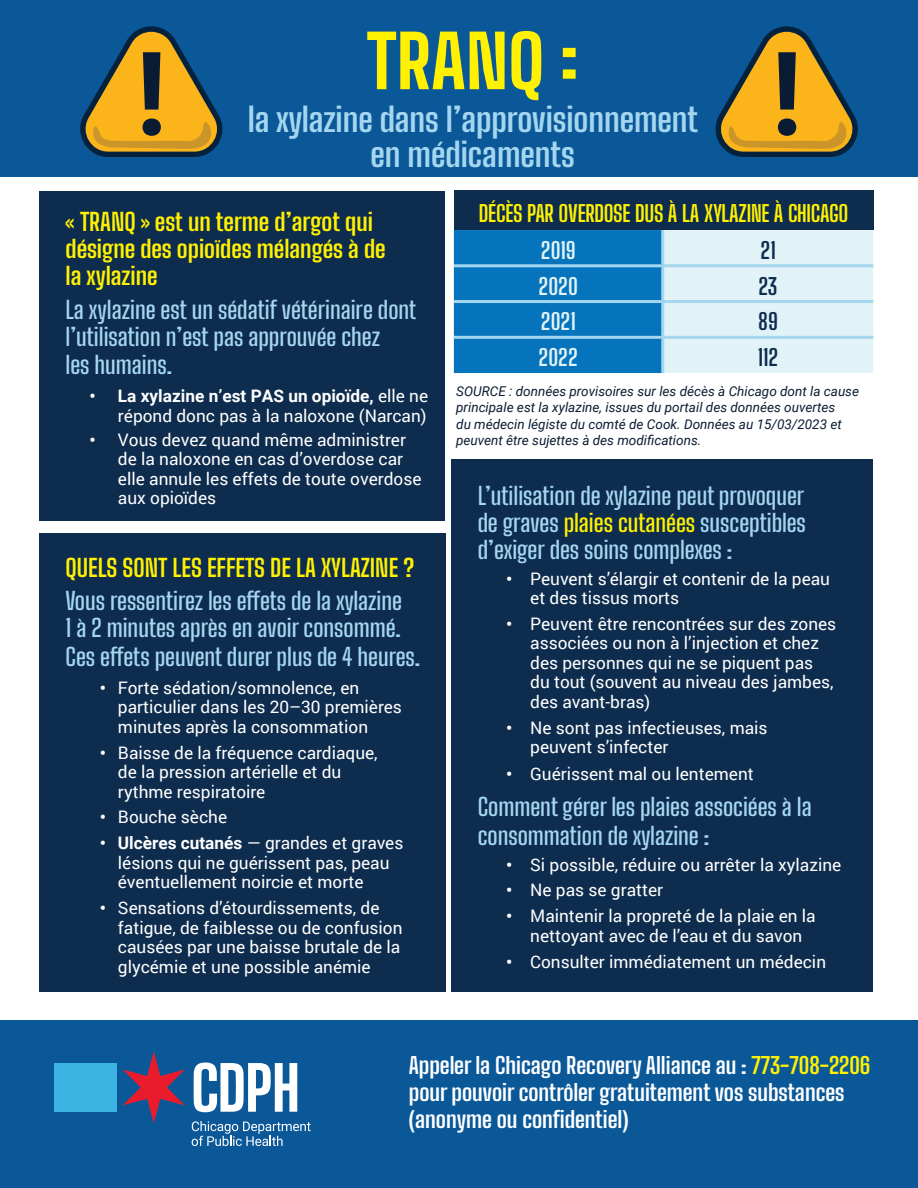
<style>
.page{position:relative;width:918px;height:1188px;background:#fff}
.page>*{position:absolute;margin:0;border:0;box-sizing:border-box;transform-origin:0 0}
.t1{font:800 72px "Big Shoulders Text";color:#fff101}
.t2{font:700 33px/34.5px "Big Shoulders Text";color:#a4d6ef;text-align:center}
.t3{font:600 24px/27.9px "Big Shoulders Text";color:#a4d6ef}
.t4{font:700 24px/27px "Big Shoulders Text";color:#fff101}
.t5{font:700 22.5px/27px "Big Shoulders Text";color:#fff}
.t6{font:700 22.5px "Big Shoulders Display";letter-spacing:-.015em;color:#fff101}
.t7{font:700 22.5px "Big Shoulders Display";color:#e2f3f8}
.t8{font:700 22.5px "Big Shoulders Display";color:#0d2c4e}
.t9{font:17.25px/19.5px "Roboto";color:#fff}
.t10{font:italic 13.5px/16.2px "Roboto";color:#0a1c34}
.s1{font-weight:700}
.s2{color:#fff101}
</style>
<div class="page">
<div style="left:0;top:0;width:918px;height:176px;background:#0b5899"></div>
<div style="left:0;top:1020px;width:918px;height:168px;background:#0b5899"></div>
<svg style="left:80px;top:26px;width:143px;height:131px"></svg>
<svg style="left:715px;top:26px;width:143px;height:131px"></svg>
<svg style="left:123px;top:1052px;width:62px;height:71px"></svg>
<div style="left:54px;top:1063px;width:62px;height:49px;background:#3bb4e4"></div>
<svg style="left:194px;top:1063px;width:103px;height:49px"></svg>
<svg style="left:192px;top:1121px;width:119px;height:25px"></svg>
<div style="left:39px;top:191px;width:406px;height:330px;background:#0d2c4e"></div>
<div style="left:39px;top:534px;width:407px;height:458px;background:#0d2c4e"></div>
<div style="left:451px;top:460px;width:422px;height:532px;background:#0d2c4e"></div>
<div style="left:454px;top:191px;width:419px;height:39px;background:#0d2c4e"></div>
<svg style="left:454px;top:230px;width:419px;height:143px;background:#73b3da"></svg>
<hr style="left:661px;top:230px;width:3px;height:34px;background:#a4d6ef">
<hr style="left:454px;top:264px;width:209px;height:3px;background:#a4d6ef">
<hr style="left:663px;top:264px;width:210px;height:3px;background:#a4d6ef">
<hr style="left:661px;top:267px;width:3px;height:33px;background:#a4d6ef">
<hr style="left:454px;top:300px;width:209px;height:3px;background:#a4d6ef">
<hr style="left:663px;top:300px;width:210px;height:3px;background:#a4d6ef">
<hr style="left:661px;top:303px;width:3px;height:33px;background:#a4d6ef">
<hr style="left:454px;top:336px;width:209px;height:3px;background:#a4d6ef">
<hr style="left:663px;top:336px;width:210px;height:3px;background:#a4d6ef">
<hr style="left:661px;top:339px;width:3px;height:34px;background:#a4d6ef">
<h1 class="t1" style="left:367px;top:2px;width:213px">TRANQ :</h1>
<h2 class="t2" style="left:248px;top:99px;width:452px">la xylazine dans l’approvisionnement en médicaments</h2>
<p class="t4" style="left:65px;top:206px;width:322px">« TRANQ » est un terme d’argot qui désigne des opioïdes mélangés à de la xylazine</p>
<p class="t3" style="left:65px;top:293px;width:352px">La xylazine est un sédatif vétérinaire dont l’utilisation n’est pas approuvée chez<br>les humains.</p>
<p class="t9" style="left:89px;top:386px;width:340px;text-align:right"><span class="s1">• La xylazine n’est PAS un opioïde,</span> elle ne répond donc pas à la naloxone (Narcan)</p>
<p class="t9" style="left:118px;top:429px;width:305px;text-indent:-29px"><span class="s1">•</span> Vous devez quand même administrer de la naloxone en cas d’overdose car elle annule les effets de toute overdose aux opioïdes</p>
<p class="t4" style="left:65px;top:551px;width:350px">QUELS SONT LES EFFETS DE LA XYLAZINE ?</p>
<p class="t3" style="left:65px;top:584px;width:356px">Vous ressentirez les effets de la xylazine<br>1 à 2 minutes après en avoir consommé.<br>Ces effets peuvent durer plus de 4 heures.</p>
<p class="t9" style="left:118px;top:677px;width:286px;text-indent:-18px"><span class="s1">•</span> Forte sédation/somnolence, en particulier dans les 20–30 premières minutes après la consommation</p>
<p class="t9" style="left:118px;top:742px;width:261px;text-indent:-18px"><span class="s1">•</span> Baisse de la fréquence cardiaque, de la pression artérielle et du rythme respiratoire</p>
<p class="t9" style="left:100px;top:807px;width:129px"><span class="s1">•</span> Bouche sèche</p>
<p class="t9" style="left:118px;top:833px;width:287px;text-indent:-18px"><span class="s1">• Ulcères cutanés</span> — grandes et graves lésions qui ne guérissent pas, peau éventuellement noircie et morte</p>
<p class="t9" style="left:118px;top:898px;width:286px;text-indent:-18px"><span class="s1">•</span> Sensations d’étourdissements, de fatigue, de faiblesse ou de confusion causées par une baisse brutale de la glycémie et une possible anémie</p>
<p class="t6" style="left:479px;top:195px;width:371px">DÉCÈS PAR OVERDOSE DUS À LA XYLAZINE À CHICAGO</p>
<p class="t7" style="left:541px;top:232px;width:36px">2019</p>
<p class="t8" style="left:760px;top:232px;width:17px">21</p>
<p class="t7" style="left:539px;top:268px;width:41px">2020</p>
<p class="t8" style="left:758px;top:268px;width:21px">23</p>
<p class="t7" style="left:541px;top:304px;width:36px">2021</p>
<p class="t8" style="left:758px;top:304px;width:21px">89</p>
<p class="t7" style="left:539px;top:340px;width:41px">2022</p>
<p class="t8" style="left:758px;top:340px;width:22px">112</p>
<p class="t10" style="left:456px;top:383px;width:404px">SOURCE : données provisoires sur les décès à Chicago dont la cause principale est la xylazine, issues du portail des données ouvertes<br>du médecin légiste du comté de Cook. Données au 15/03/2023 et peuvent être sujettes à des modifications.</p>
<p class="t3" style="left:478px;top:480px;width:330px;line-height:27px;text-align:justify">L’utilisation de xylazine peut provoquer de graves <span class="s2">plaies cutanées</span> susceptibles d’exiger des soins complexes :</p>
<p class="t9" style="left:530px;top:568px;width:301px;text-indent:-24px"><span class="s1">•</span> Peuvent s’élargir et contenir de la peau et des tissus morts</p>
<p class="t9" style="left:530px;top:613px;width:308px;text-indent:-24px"><span class="s1">•</span> Peuvent être rencontrées sur des zones associées ou non à l’injection et chez des personnes qui ne se piquent pas du tout (souvent au niveau des jambes, des avant-bras)</p>
<p class="t9" style="left:530px;top:717px;width:239px;text-indent:-24px"><span class="s1">•</span> Ne sont pas infectieuses, mais peuvent s’infecter</p>
<p class="t9" style="left:506px;top:764px;width:249px"><span class="s1">•</span> Guérissent mal ou lentement</p>
<p class="t3" style="left:478px;top:790px;width:336px;line-height:28.8px">Comment gérer les plaies associées à la consommation de xylazine :</p>
<p class="t9" style="left:506px;top:854px;width:337px"><span class="s1">•</span> Si possible, réduire ou arrêter la xylazine</p>
<p class="t9" style="left:506px;top:880px;width:158px"><span class="s1">•</span> Ne pas se gratter</p>
<p class="t9" style="left:530px;top:906px;width:287px;text-indent:-24px"><span class="s1">•</span> Maintenir la propreté de la plaie en la nettoyant avec de l’eau et du savon</p>
<p class="t9" style="left:506px;top:951px;width:321px"><span class="s1">•</span> Consulter immédiatement un médecin</p>
<h3 class="t5" style="left:409px;top:1049px;width:463px">Appeler la Chicago Recovery Alliance au : <span class="s2">773-708-2206 </span>pour pouvoir contrôler gratuitement vos substances (anonyme ou confidentiel)</h3>
</div>
